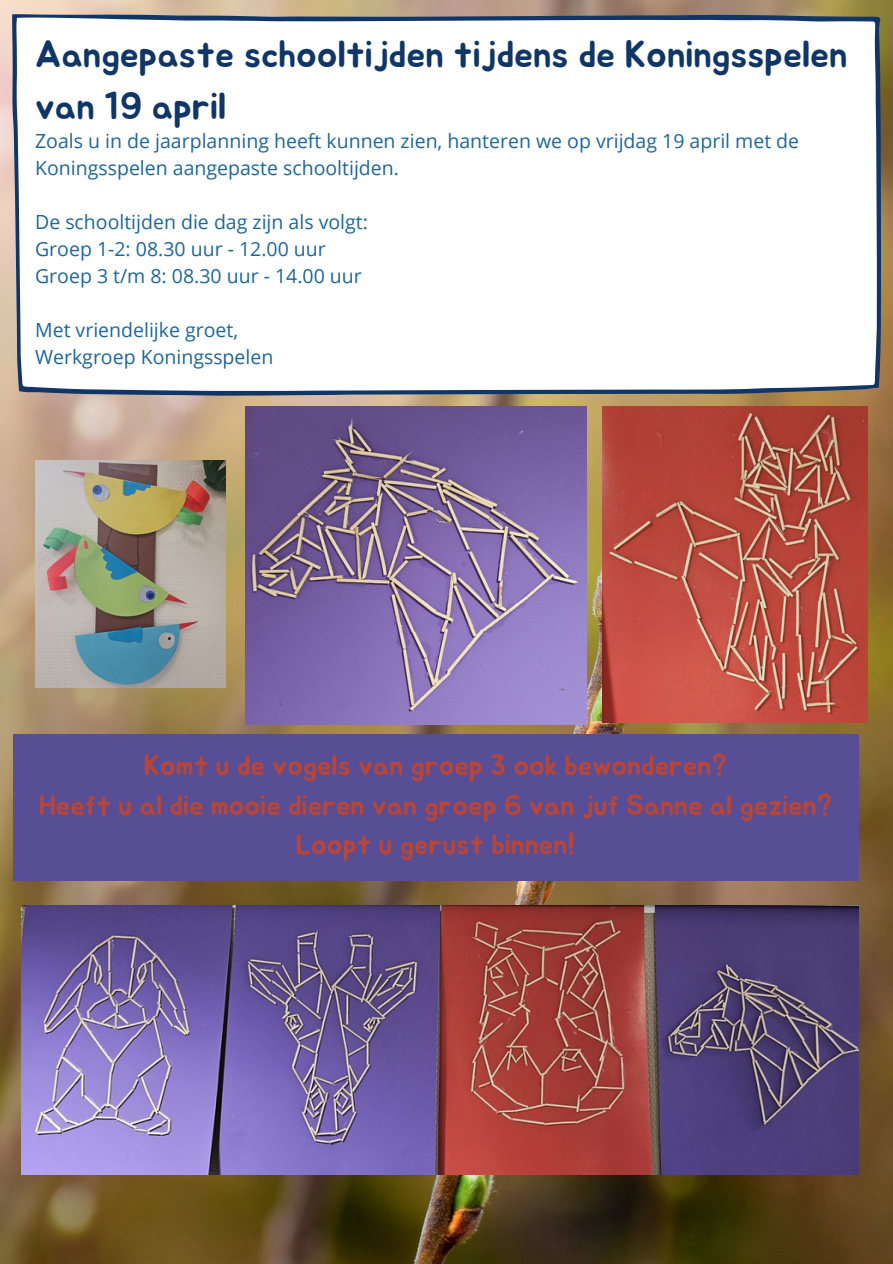
<style>
.page{position:relative;width:893px;height:1264px;background:#fff}
.page>*{position:absolute;margin:0;border:0;box-sizing:border-box;transform-origin:0 0}
.t1{font:37.5px/51.8px "Jua";color:#0f3667}
.t2{font:28.5px/39.3px "Jua";color:#b6463a;text-align:center}
.t3{font:19.5px/27px "Open Sans";color:#1d669c}
</style>
<div class="page">
<img style="left:0;top:0;width:892px;height:1263px">
<svg style="left:13px;top:14px;width:867px;height:381px"></svg>
<img style="left:602px;top:406px;width:265px;height:316px">
<img style="left:246px;top:406px;width:340px;height:318px">
<img style="left:21px;top:905px;width:837px;height:269px">
<div style="left:13px;top:734px;width:845px;height:146px;background:#584e95"></div>
<img style="left:35px;top:460px;width:190px;height:227px">
<p class="t1" style="left:35px;top:30px;width:813px">Aangepaste schooltijden tijdens de Koningsspelen van 19 april</p>
<p class="t3" style="left:35px;top:127px;width:765px">Zoals u in de jaarplanning heeft kunnen zien, hanteren we op vrijdag 19 april met de<br>Koningsspelen aangepaste schooltijden.</p>
<p class="t3" style="left:35px;top:208px;width:334px">De schooltijden die dag zijn als volgt:</p>
<p class="t3" style="left:35px;top:235px;width:292px">Groep 1-2: 08.30 uur - 12.00 uur</p>
<p class="t3" style="left:35px;top:262px;width:328px">Groep 3 t/m 8: 08.30 uur - 14.00 uur</p>
<p class="t3" style="left:35px;top:316px;width:240px">Met vriendelijke groet,<br>Werkgroep Koningsspelen</p>
<p class="t2" style="left:39px;top:747px;width:795px">Komt u de vogels van groep 3 ook bewonderen?<br>Heeft u al die mooie dieren van groep 6 van juf Sanne al gezien?<br>Loopt u gerust binnen!</p>
</div>
